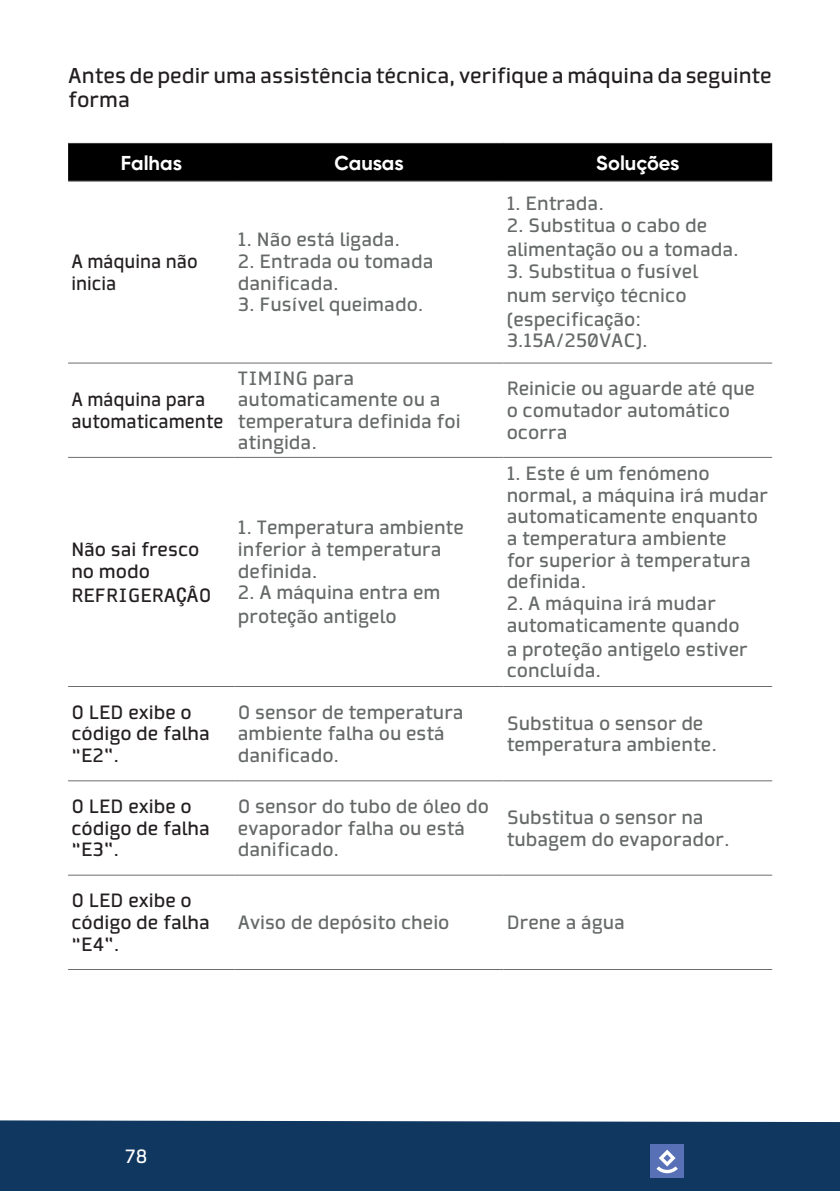
<style>
.page{position:relative;width:840px;height:1191px;background:#fff}
.page>*{position:absolute;margin:0;border:0;box-sizing:border-box;transform-origin:0 0}
.t1{font:20px/24px "Collator";color:#231f20}
.t2{font:700 20px "Gilroy";color:#fff}
.t3{font:18px/21.6px "Collator";color:#666969}
.t4{font:18px/21.6px "Collator";color:#231f20}
.t5{font:18px/21.6px "Collator";color:#231f20;scale:.95 1}
.t6{font:18px "Collator";color:#fff}
.s1{font-family:"Helvetica Neue LT Std";font-weight:500;font-stretch:condensed;font-size:20px}
</style>
<div class="page">
<div style="left:0;top:1120px;width:839px;height:71px;background:#0f3760"></div>
<div style="left:650px;top:1144px;width:33px;height:34px;background:#5870b6"></div>
<svg style="left:656px;top:1149px;width:21px;height:24px"></svg>
<div style="left:68px;top:143px;width:703px;height:38px;background:#000001"></div>
<hr style="left:68px;top:181px;width:166px;height:1px;background:#6c6d70">
<hr style="left:68px;top:363px;width:166px;height:1px;background:#6c6d70">
<hr style="left:68px;top:457px;width:166px;height:1px;background:#6c6d70">
<hr style="left:68px;top:686px;width:166px;height:1px;background:#6c6d70">
<hr style="left:68px;top:780px;width:166px;height:1px;background:#6c6d70">
<hr style="left:68px;top:875px;width:166px;height:1px;background:#6c6d70">
<hr style="left:68px;top:969px;width:166px;height:1px;background:#6c6d70">
<hr style="left:234px;top:181px;width:269px;height:1px;background:#6c6d70">
<hr style="left:503px;top:181px;width:268px;height:1px;background:#6c6d70">
<hr style="left:234px;top:363px;width:269px;height:1px;background:#6c6d70">
<hr style="left:503px;top:363px;width:268px;height:1px;background:#6c6d70">
<hr style="left:234px;top:457px;width:269px;height:1px;background:#6c6d70">
<hr style="left:503px;top:457px;width:268px;height:1px;background:#6c6d70">
<hr style="left:234px;top:686px;width:269px;height:1px;background:#6c6d70">
<hr style="left:503px;top:686px;width:268px;height:1px;background:#6c6d70">
<hr style="left:234px;top:780px;width:269px;height:1px;background:#6c6d70">
<hr style="left:503px;top:780px;width:268px;height:1px;background:#6c6d70">
<hr style="left:234px;top:875px;width:269px;height:1px;background:#6c6d70">
<hr style="left:503px;top:875px;width:268px;height:1px;background:#6c6d70">
<hr style="left:234px;top:969px;width:269px;height:1px;background:#6c6d70">
<hr style="left:503px;top:969px;width:268px;height:1px;background:#6c6d70">
<p class="t1" style="left:68px;top:65px;width:704px">Antes de pedir uma assistência técnica, verifique a máquina da seguinte forma</p>
<p class="t2" style="left:121px;top:150px;width:63px">Falhas</p>
<p class="t2" style="left:334px;top:150px;width:71px">Causas</p>
<p class="t2" style="left:596px;top:150px;width:85px">Soluções</p>
<p class="t5" style="left:71px;top:251px;width:134px">A máquina não inicia</p>
<p class="t5" style="left:71px;top:390px;width:142px">A máquina para</p>
<p class="t5" style="left:71px;top:411px;width:161px">automaticamente</p>
<p class="t4" style="left:71px;top:539px;width:129px">Não sai fresco no modo</p>
<p class="t4" style="left:71px;top:585px;width:142px">REFRIGERA<span class="s1">Ç</span>ÂO</p>
<p class="t3" style="left:238px;top:230px;width:164px">1. Não está ligada.</p>
<p class="t3" style="left:238px;top:251px;width:197px">2. Entrada ou tomada danificada.</p>
<p class="t3" style="left:238px;top:295px;width:187px">3. Fusível queimado.</p>
<p class="t3" style="left:506px;top:194px;width:99px">1. Entrada.</p>
<p class="t3" style="left:506px;top:214px;width:233px;line-height:24px">2. Substitua o cabo de alimenta<span class="s1">ç</span>ão ou a tomada.</p>
<p class="t3" style="left:506px;top:260px;width:193px;line-height:24px">3. Substitua o fusível num servi<span class="s1">ç</span>o técnico (especifica<span class="s1">ç</span>ão:</p>
<p class="t3" style="left:506px;top:331px;width:143px">3.15A/250VAC).</p>
<p class="t3" style="left:238px;top:368px;width:224px">TIMING para automaticamente ou a temperatura definida foi atingida.</p>
<p class="t3" style="left:506px;top:379px;width:249px">Reinicie ou aguarde até que o comutador automático ocorra</p>
<p class="t3" style="left:238px;top:518px;width:227px">1. Temperatura ambiente inferior à temperatura definida.</p>
<p class="t3" style="left:238px;top:581px;width:204px;line-height:24px">2. A máquina entra em prote<span class="s1">ç</span>ão antigelo</p>
<p class="t3" style="left:506px;top:464px;width:263px">1. Este é um fenómeno normal, a máquina irá mudar automaticamente enquanto a temperatura ambiente<br>for superior à temperatura definida.</p>
<p class="t3" style="left:506px;top:593px;width:234px">2. A máquina irá mudar automaticamente quando</p>
<p class="t3" style="left:506px;top:639px;width:242px">a prote<span class="s1">ç</span>ão antigelo estiver concluída.</p>
<p class="t4" style="left:71px;top:702px;width:140px">O LED exibe o código de falha “E2”.</p>
<p class="t3" style="left:238px;top:702px;width:227px">O sensor de temperatura ambiente falha ou está danificado.</p>
<p class="t3" style="left:506px;top:713px;width:212px">Substitua o sensor de temperatura ambiente.</p>
<p class="t4" style="left:71px;top:796px;width:140px">O LED exibe o código de falha “E3”.</p>
<p class="t3" style="left:238px;top:796px;width:252px">O sensor do tubo de óleo do evaporador falha ou está danificado.</p>
<p class="t3" style="left:506px;top:807px;width:224px">Substitua o sensor na tubagem do evaporador.</p>
<p class="t4" style="left:71px;top:891px;width:140px">O LED exibe o código de falha “E4”.</p>
<p class="t3" style="left:238px;top:912px;width:213px">Aviso de depósito cheio</p>
<p class="t3" style="left:506px;top:912px;width:120px">Drene a água</p>
<p class="t6" style="left:125px;top:1145px;width:24px">78</p>
</div>
